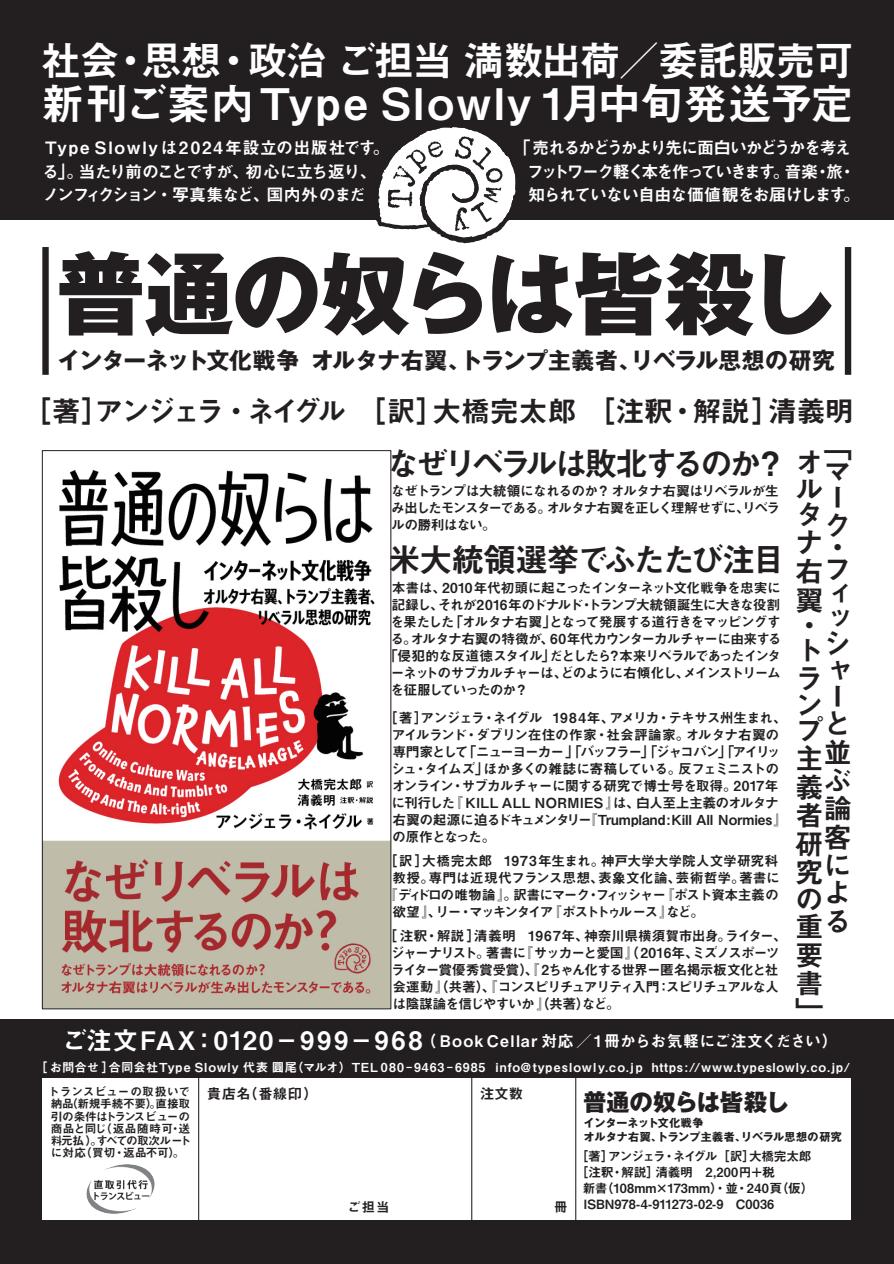
<style>
.page{position:relative;width:894px;height:1264px;background:#fff}
.page>*{position:absolute;margin:0;border:0;box-sizing:border-box;transform-origin:0 0}
.t1{font:800 90px "Gothic MB101 Pro";letter-spacing:-.03em;color:#231f20}
.t2{font:43.65px "Midashi Go Pro MB31";letter-spacing:.005em;color:#fff}
.t3{font:40.95px "Midashi Go Pro MB31";letter-spacing:-.055em;color:#fff}
.t4{font:33px "Midashi Go Pro MB31";letter-spacing:-.135em;color:#231f20}
.t5{font:33px "Midashi Go Pro MB31";letter-spacing:-.07em;color:#231f20}
.t6{font:28.95px "Midashi Go Pro MB31";letter-spacing:-.03em;color:#231f20}
.t7{font:28.5px/27.6px "Midashi Go Pro MB31";color:#231f20}
.t8{font:800 23.4px "Gothic MB101 Pro";letter-spacing:-.015em;color:#231f20}
.t9{font:700 22.65px "Gothic MB101 Pro";letter-spacing:-.005em;color:#231f20}
.t10{font:16.95px "Midashi Go Pro MB31";letter-spacing:-.075em;color:#fff}
.t11{font:16.95px "Midashi Go Pro MB31";letter-spacing:.09em;color:#fff}
.t12{font:16.95px "Midashi Go Pro MB31";letter-spacing:-.13em;color:#fff}
.t13{font:16.95px "Midashi Go Pro MB31";letter-spacing:-.125em;color:#fff}
.t14{font:16.95px "Midashi Go Pro MB31";letter-spacing:-.105em;color:#fff}
.t15{font:15.9px "Midashi Go Pro MB31";letter-spacing:.02em;color:#fff}
.t16{font:14.4px "Midashi Go Pro MB31";letter-spacing:.005em;color:#231f20}
.t17{font:13.8px/17px "Midashi Go Pro MB31";letter-spacing:-.065em;color:#231f20}
.t18{font:13.8px "Midashi Go Pro MB31";letter-spacing:-.1em;color:#231f20}
.t19{font:13.8px "Midashi Go Pro MB31";letter-spacing:-.045em;color:#231f20}
.t20{font:13.8px "Midashi Go Pro MB31";letter-spacing:-.105em;color:#231f20}
.t21{font:13.8px "Midashi Go Pro MB31";letter-spacing:-.01em;color:#231f20}
.t22{font:13.8px "Midashi Go Pro MB31";color:#231f20}
.t23{font:13.8px "Midashi Go Pro MB31";letter-spacing:-.14em;color:#231f20}
.t24{font:13.8px "Midashi Go Pro MB31";letter-spacing:-.095em;color:#231f20}
.t25{font:13.35px "Midashi Go Pro MB31";color:#231f20}
.t26{font:12.75px "Midashi Go Pro MB31";color:#231f20}
.t27{font:12.75px "Midashi Go Pro MB31";letter-spacing:-.09em;color:#231f20}
.t28{font:12.75px "Midashi Go Pro MB31";letter-spacing:-.025em;color:#231f20}
.t29{font:12.45px "Midashi Go Pro MB31";letter-spacing:.07em;color:#fff}
.t30{font:11.7px/12.1px "Midashi Go Pro MB31";letter-spacing:-.03em;color:#231f20;text-align:justify}
.t31{font:700 10.95px/14.1px "Gothic MB101 Pro";letter-spacing:.015em;color:#231f20}
.s1{font-size:25.5px}
</style>
<div class="page">
<img style="left:44px;top:470px;width:345px;height:537px">
<div style="left:0;top:1019px;width:893px;height:244px;background:#231f20"></div>
<div style="left:0;top:0;width:893px;height:220px;background:#231f20"></div>
<div style="left:43px;top:1078px;width:808px;height:142px;background:#fff"></div>
<img style="left:86px;top:1164px;width:69px;height:50px">
<hr style="left:471px;top:1073px;width:1px;height:147px;background:#231f20">
<hr style="left:198px;top:1073px;width:1px;height:147px;background:#231f20">
<hr style="left:575px;top:1073px;width:1px;height:147px;background:#231f20">
<svg style="left:376px;top:127px;width:140px;height:116px"></svg>
<div style="left:42px;top:247px;width:7px;height:128px;background:#231f20"></div>
<div style="left:844px;top:247px;width:7px;height:128px;background:#231f20"></div>
<h3 class="t3" style="left:41px;top:28px;width:814px">社会・思想・政治ご担当満数出荷／委託販売可</h3>
<h2 class="t2" style="left:41px;top:69px;width:814px">新刊ご案内Type Slowly 1月中旬発送予定</h2>
<p class="t11" style="left:45px;top:134px;width:346px">Type Slowlyは2024年設立の出版社です。</p>
<p class="t13" style="left:513px;top:134px;width:339px">「売れるかどうかより先に面白いかどうかを考え</p>
<p class="t10" style="left:42px;top:157px;width:336px">る」。当たり前のことですが、初心に立ち返り、</p>
<p class="t12" style="left:527px;top:157px;width:330px">フットワーク軽く本を作っていきます。音楽・旅・</p>
<p class="t14" style="left:42px;top:181px;width:325px">ノンフィクション・写真集など、国内外のまだ</p>
<p class="t10" style="left:528px;top:181px;width:333px">知られていない自由な価値観をお届けします。</p>
<h1 class="t1" style="left:56px;top:219px;width:872px">普通の奴らは皆殺し　</h1>
<h3 class="t9" style="left:58px;top:341px;width:778px">インターネット文化戦争オルタナ右翼、トランプ主義者、リベラル思想の研究</h3>
<h3 class="t6" style="left:23px;top:387px;width:832px">［著］アンジェラ・ネイグル ［訳］大橋完太郎 ［注釈・解説］清義明</h3>
<h3 class="t4" style="left:386px;top:437px;width:401px">なぜリベラルは敗北するのか？</h3>
<p class="t17" style="left:391px;top:481px;width:390px;text-align:justify">なぜトランプは大統領になれるのか？オルタナ右翼はリベラルが生み出したモンスターである。オルタナ右翼を正しく理解せずに、リベラルの勝利はない。</p>
<h3 class="t5" style="left:388px;top:533px;width:398px">米大統領選挙でふたたび注目</h3>
<p class="t19" style="left:392px;top:577px;width:390px">本書は、2010年代初頭に起こったインターネット文化戦争を忠実に</p>
<p class="t17" style="left:391px;top:595px;width:390px">記録し、それが2016年のドナルド・トランプ大統領誕生に大きな役割</p>
<p class="t17" style="left:390px;top:612px;width:392px">を果たした「オルタナ右翼」となって発展する道行きをマッピングす</p>
<p class="t17" style="left:390px;top:629px;width:392px">る。オルタナ右翼の特徴が、60年代カウンターカルチャーに由来する</p>
<p class="t18" style="left:384px;top:645px;width:398px">「侵犯的な反道徳スタイル」だとしたら？本来リベラルであったインタ</p>
<p class="t20" style="left:391px;top:662px;width:391px">ーネットのサブカルチャーは、どのように右傾化し、メインストリーム</p>
<p class="t24" style="left:390px;top:678px;width:139px">を征服していったのか？</p>
<p class="t17" style="left:391px;top:707px;width:397px;text-indent:-8px">［著］アンジェラ・ネイグル 1984年、アメリカ・テキサス州生まれ、アイルランド・ダブリン在住の作家・社会評論家。オルタナ右翼の専門家として「ニューヨーカー」「バッフラー」「ジャコバン」「アイリッシュ・タイムズ」ほか多くの雑誌に寄稿している。反フェミニストのオンライン・サブカルチャーに関する研究で博士号を取得。2017年に刊行した『 KILL ALL NORMIES 』は、白人至上主義のオルタナ右翼の起源に迫るドキュメンタリー『Trumpland:Kill All Normies』の原作となった。</p>
<p class="t21" style="left:383px;top:849px;width:396px">［訳］大橋完太郎 1973年生まれ。神戸大学大学院人文学研究科</p>
<p class="t22" style="left:392px;top:866px;width:389px">教授。専門は近現代フランス思想、表象文化論、芸術哲学。著書に</p>
<p class="t18" style="left:383px;top:883px;width:397px">『ディドロの唯物論』。訳書にマーク・フィッシャー『ポスト資本主義の</p>
<p class="t23" style="left:392px;top:900px;width:313px">欲望』、リー・マッキンタイア『ポストトゥルース』など。</p>
<p class="t17" style="left:391px;top:925px;width:397px;text-indent:-8px">［注釈・解説］清義明 1967年、神奈川県横須賀市出身。ライター、ジャーナリスト。著書に『サッカーと愛国』（2016年、ミズノスポーツライター賞優秀賞受賞）、『 2ちゃん化する世界ー匿名掲示板文化と社会運動（』共著）、『コンスピリチュアリティ入門：スピリチュアルな人は陰謀論を信じやすいか（』共著）など。</p>
<h3 class="t7" style="left:794px;top:445px;width:29px;line-height:26.7px;text-align:justify">オルタナ</h3>
<h3 class="t7" style="left:794px;top:585px;width:28px;line-height:24.6px">翼・ト</h3>
<h3 class="t7" style="left:794px;top:662px;width:29px;line-height:25.8px;text-align:justify">ランプ</h3>
<h3 class="t7" style="left:794px;top:741px;width:29px;line-height:28px;text-align:justify">主義者研究の重要書」</h3>
<h3 class="t7" style="left:823px;top:432px;width:29px;line-height:23.4px">「マ</h3>
<h3 class="t7" style="left:823px;top:480px;width:26px">ーク</h3>
<h3 class="t7" style="left:794px;top:533px;width:55px;line-height:22.6px;text-align:right">・<br>右フィ</h3>
<h3 class="t7" style="left:823px;top:600px;width:29px">ッシャーと並ぶ論客による</h3>
<p class="t15" style="left:62px;top:1027px;width:777px"><span class="s1">ご注文FAX：0120－999－968</span>（ Book Cellar 対応／1冊からお気軽にご注文ください）</p>
<p class="t29" style="left:35px;top:1057px;width:816px">［お問合せ］合同会社Type Slowly 代表圓尾（マルオ）TEL 080-9463-6985 info@typeslowly.co.jp https://www.typeslowly.co.jp/</p>
<p class="t30" style="left:48px;top:1084px;width:145px">トランスビューの取扱いで納品（新規手続不要）。直接取引の条件はトランスビューの商品と同じ（返品随時可・送料元払）。すべての取次ルートに対応（買切・返品不可）。</p>
<p class="t16" style="left:207px;top:1081px;width:121px">貴店名（番線印）　</p>
<p class="t16" style="left:480px;top:1081px;width:45px">注文数</p>
<p class="t25" style="left:347px;top:1195px;width:43px">ご担当</p>
<p class="t25" style="left:554px;top:1195px;width:15px">冊</p>
<h3 class="t8" style="left:583px;top:1082px;width:207px">普通の奴らは皆殺し</h3>
<p class="t27" style="left:575px;top:1146px;width:237px">［著］アンジェラ・ネイグル［訳］大橋完太郎</p>
<p class="t28" style="left:575px;top:1161px;width:201px">［注釈・解説］清義明　2,200円＋税</p>
<p class="t26" style="left:582px;top:1177px;width:232px">新書（108mm×173mm）・並・240頁（仮）</p>
<p class="t26" style="left:584px;top:1193px;width:192px">ISBN978-4-911273-02-9　C0036</p>
<p class="t31" style="left:584px;top:1114px;width:259px">インターネット文化戦争<br>オルタナ右翼、トランプ主義者、リベラル思想の研究</p>
</div>
